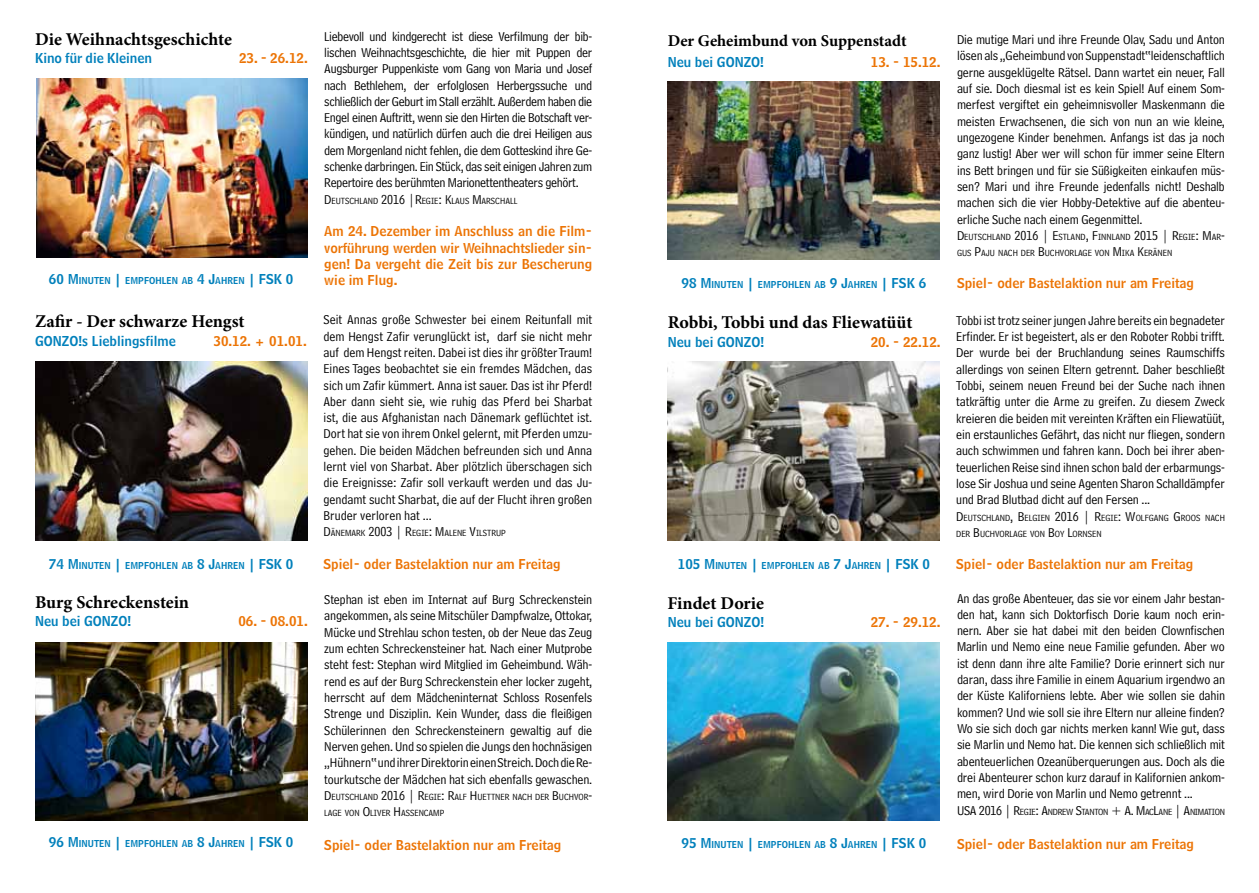
<style>
.page{position:relative;width:1259px;height:893px;background:#fff}
.page>*{position:absolute;margin:0;border:0;box-sizing:border-box;transform-origin:0 0}
.t1{font:700 18px "Minion Pro";color:#000}
.t2{font:700 16.5px "Minion Pro";letter-spacing:-.005em;color:#000}
.t3{font:13.5px/16.4px "Bell Centennial Address";letter-spacing:-.01em;color:#000;text-align:justify}
.t4{font:13.5px/16.4px "Bell Centennial Name And Number";color:#ec7405;text-align:justify}
.t5{font:13.5px "Bell Centennial Name And Number";color:#0080bb}
.t6{font:9.45px/16.4px "Bell Centennial Address";color:#000}
.t7{font:9.45px "Bell Centennial Name And Number";color:#0080bb}
.t8{font:9.45px "Bell Centennial Address";letter-spacing:-.03em;color:#000}
.s1{font-size:13.5px}
</style>
<div class="page">
<img style="left:35px;top:642px;width:272px;height:179px">
<img style="left:35px;top:361px;width:272px;height:179px">
<img style="left:36px;top:79px;width:272px;height:178px">
<img style="left:668px;top:81px;width:272px;height:179px">
<img style="left:668px;top:643px;width:272px;height:177px">
<img style="left:668px;top:362px;width:272px;height:179px">
<h1 class="t1" style="left:35px;top:27px;width:198px">Die Weihnachtsgeschichte</h1>
<p class="t5" style="left:35px;top:49px;width:118px">Kino für die Kleinen</p>
<p class="t4" style="left:239px;top:49px;width:70px">23. - 26.12.</p>
<p class="t7" style="left:49px;top:274px;width:246px"><span class="s1">60 M</span>INUTEN <span class="s1">|</span> EM PFOHLEN AB <span class="s1">4 J</span>AHREN <span class="s1">| FSK 0</span></p>
<p class="t3" style="left:324px;top:28px;width:269px">Liebevoll und kindgerecht ist diese Verfilmung der bib&shy;lischen Weihnachtsgeschichte, die hier mit Puppen der Augsburger Puppenkiste vom Gang von Maria und Josef nach Bethlehem, der erfolglosen Herbergssuche und schließlich der Geburt im Stall erzählt. Außerdem haben die Engel einen Auftritt, wenn sie den Hirten die Botschaft ver&shy;kündigen, und natürlich dürfen auch die drei Heiligen aus dem Morgenland nicht fehlen, die dem Gotteskind ihre Ge&shy;schenke darbringen. Ein Stück, das seit einigen Jahren zum Repertoire des berühmten Marionettentheaters gehört.</p>
<p class="t6" style="left:324px;top:192px;width:195px"><span class="s1">D</span> EUTSCHLAND <span class="s1">2016 |R</span>EGIE<span class="s1">: K</span>LAUS <span class="s1">M</span>ARSCHALL</p>
<p class="t4" style="left:324px;top:223px;width:269px">Am 24. Dezember im Anschluss an die Film&shy;vorführung werden wir Weihnachtslieder sin&shy;gen! Da vergeht die Zeit bis zur Bescherung wie im Flug.</p>
<p class="t2" style="left:668px;top:29px;width:240px">Der Geheimbund von Suppenstadt</p>
<p class="t5" style="left:668px;top:53px;width:98px">Neu bei GONZO!</p>
<p class="t4" style="left:871px;top:54px;width:71px">13. - 15.12.</p>
<p class="t7" style="left:681px;top:279px;width:246px"><span class="s1">98 M</span>INUTEN <span class="s1">|</span> EM PFOHLEN AB <span class="s1">9 J</span>AHREN <span class="s1">| FSK 6</span></p>
<p class="t3" style="left:957px;top:32px;width:269px">Die mutige Mari und ihre Freunde Olav, Sadu und Anton lösen als „Geheimbund von Suppenstadt“leidenschaftlich gerne ausgeklügelte Rätsel. Dann wartet ein neuer, Fall auf sie. Doch diesmal ist es kein Spiel! Auf einem Som&shy;merfest vergiftet ein geheimnisvoller Maskenmann die meisten Erwachsenen, die sich von nun an wie kleine, ungezogene Kinder benehmen. Anfangs ist das ja noch ganz lustig! Aber wer will schon für immer seine Eltern ins Bett bringen und für sie Süßigkeiten einkaufen müs&shy;sen? Mari und ihre Freunde jedenfalls nicht! Deshalb machen sich die vier Hobby-Detektive auf die abenteu&shy;erliche Suche nach einem Gegenmittel.</p>
<p class="t6" style="left:957px;top:228px;width:269px"><span class="s1">D</span> EUTSCHLAND <span class="s1">2016 | E</span>STLAND<span class="s1">, F</span>INNLAND <span class="s1">2015 | R</span>EGIE<span class="s1">: M</span>AR<span class="s1">-<br></span>GUS <span class="s1">P</span>AJU NACH DER <span class="s1">B</span>UCHVORLAGE VON <span class="s1">M</span>IKA <span class="s1">K</span>ERÄNEN</p>
<p class="t4" style="left:957px;top:275px;width:238px">Spiel- oder Bastelaktion nur am Freitag</p>
<h1 class="t1" style="left:35px;top:309px;width:211px">Zafir - Der schwarze Hengst</h1>
<p class="t5" style="left:35px;top:333px;width:142px">GONZO!s Lieblingsfilme</p>
<p class="t4" style="left:213px;top:333px;width:95px">30.12. + 01.01.</p>
<p class="t7" style="left:49px;top:559px;width:246px"><span class="s1">74 M</span>INUTEN <span class="s1">|</span> EM PFOHLEN AB <span class="s1">8 J</span>AHREN <span class="s1">| FSK 0</span></p>
<p class="t3" style="left:323px;top:312px;width:270px">Seit Annas große Schwester bei einem Reitunfall mit dem Hengst Zafir verunglückt ist, darf sie nicht mehr auf dem Hengst reiten. Dabei ist dies ihr größter Traum!<br>Eines Tages beobachtet sie ein fremdes Mädchen, das sich um Zafir kümmert. Anna ist sauer. Das ist ihr Pferd!<br>Aber dann sieht sie, wie ruhig das Pferd bei Sharbat ist, die aus Afghanistan nach Dänemark geflüchtet ist.<br>Dort hat sie von ihrem Onkel gelernt, mit Pferden umzu&shy;gehen. Die beiden Mädchen befreunden sich und Anna lernt viel von Sharbat. Aber plötzlich überschagen sich die Ereignisse: Zafir soll verkauft werden und das Ju&shy;gendamt sucht Sharbat, die auf der Flucht ihren großen Bruder verloren hat ...</p>
<p class="t6" style="left:323px;top:525px;width:184px"><span class="s1">D</span>ÄNEMARK <span class="s1">2003 | R</span>EGIE<span class="s1">: M</span>ALENE <span class="s1">V</span>ILSTRUP</p>
<p class="t4" style="left:323px;top:555px;width:238px">Spiel- oder Bastelaktion nur am Freitag</p>
<h1 class="t1" style="left:668px;top:309px;width:246px">Robbi, Tobbi und das Fliewatüüt</h1>
<p class="t5" style="left:668px;top:333px;width:98px">Neu bei GONZO!</p>
<p class="t4" style="left:871px;top:334px;width:71px">20. - 22.12.</p>
<p class="t7" style="left:678px;top:560px;width:254px"><span class="s1">105 M</span>INUTEN <span class="s1">|</span> EM PFOHLEN AB <span class="s1">7 J</span>AHREN <span class="s1">| FSK 0</span></p>
<p class="t3" style="left:956px;top:312px;width:270px">Tobbi ist trotz seiner jungen Jahre bereits ein begnadeter Erfinder. Er ist begeistert, als er den Roboter Robbi trifft.<br>Der wurde bei der Bruchlandung seines Raumschiffs allerdings von seinen Eltern getrennt. Daher beschließt Tobbi, seinem neuen Freund bei der Suche nach ihnen tatkräftig unter die Arme zu greifen. Zu diesem Zweck kreieren die beiden mit vereinten Kräften ein Fliewatüüt, ein erstaunliches Gefährt, das nicht nur fliegen, sondern auch schwimmen und fahren kann. Doch bei ihrer aben&shy;teuerlichen Reise sind ihnen schon bald der erbarmungs&shy;lose Sir Joshua und seine Agenten Sharon Schalldämpfer und Brad Blutbad dicht auf den Fersen ...</p>
<p class="t6" style="left:956px;top:509px;width:270px"><span class="s1">D</span> EUTSCHLAND<span class="s1">, B</span> ELGIEN <span class="s1">2016 | R</span>EGIE<span class="s1">: W</span>OLFGANG <span class="s1">G</span> ROOS NACH<br>DER <span class="s1">B</span>UCHVORLAGE VON <span class="s1">B</span>OY <span class="s1">L</span>ORNSEN</p>
<p class="t4" style="left:956px;top:556px;width:238px">Spiel- oder Bastelaktion nur am Freitag</p>
<h1 class="t1" style="left:35px;top:590px;width:156px">Burg Schreckenstein</h1>
<p class="t5" style="left:35px;top:613px;width:98px">Neu bei GONZO!</p>
<p class="t4" style="left:238px;top:613px;width:71px">06. - 08.01.</p>
<p class="t7" style="left:49px;top:838px;width:246px"><span class="s1">96 M</span>INUTEN <span class="s1">|</span> EM PFOHLEN AB <span class="s1">8 J</span>AHREN <span class="s1">| FSK 0</span></p>
<p class="t3" style="left:324px;top:591px;width:269px">Stephan ist eben im Internat auf Burg Schreckenstein angekommen, als seine Mitschüler Dampfwalze, Ottokar, Mücke und Strehlau schon testen, ob der Neue das Zeug zum echten Schreckensteiner hat. Nach einer Mutprobe steht fest: Stephan wird Mitglied im Geheimbund. Wäh&shy;rend es auf der Burg Schreckenstein eher locker zugeht, herrscht auf dem Mädcheninternat Schloss Rosenfels Strenge und Disziplin. Kein Wunder, dass die fleißigen Schülerinnen den Schreckensteinern gewaltig auf die Nerven gehen. Und so spielen die Jungs den hochnäsigen „Hühnern“ und ihrer Direktorin einen Streich. Doch die Re&shy;tourkutsche der Mädchen hat sich ebenfalls gewaschen.</p>
<p class="t6" style="left:324px;top:788px;width:269px"><span class="s1">D</span>EUTSCHLAND <span class="s1">2016 | R</span>EGIE<span class="s1">: R</span>ALF <span class="s1">H</span> UETTNER NACH DER <span class="s1">B</span> UCHVOR<span class="s1">-<br></span>LAGE VON <span class="s1">O</span>LIVER <span class="s1">H</span> ASSENCAMP</p>
<p class="t4" style="left:324px;top:837px;width:238px">Spiel- oder Bastelaktion nur am Freitag</p>
<h1 class="t1" style="left:667px;top:590px;width:98px">Findet Dorie</h1>
<p class="t5" style="left:668px;top:613px;width:98px">Neu bei GONZO!</p>
<p class="t4" style="left:870px;top:613px;width:71px">27. - 29.12.</p>
<p class="t7" style="left:681px;top:838px;width:246px"><span class="s1">95 M</span>INUTEN <span class="s1">|</span> EM PFOHLEN AB <span class="s1">8 J</span>AHREN <span class="s1">| FSK 0</span></p>
<p class="t3" style="left:957px;top:590px;width:269px">An das große Abenteuer, das sie vor einem Jahr bestan&shy;den hat, kann sich Doktorfisch Dorie kaum noch erin&shy;nern. Aber sie hat dabei mit den beiden Clownfischen Marlin und Nemo eine neue Familie gefunden. Aber wo ist denn dann ihre alte Familie? Dorie erinnert sich nur daran, dass ihre Familie in einem Aquarium irgendwo an der Küste Kaliforniens lebte. Aber wie sollen sie dahin kommen? Und wie soll sie ihre Eltern nur alleine finden?<br>Wo sie sich doch gar nichts merken kann! Wie gut, dass sie Marlin und Nemo hat. Die kennen sich schließlich mit abenteuerlichen Ozeanüberquerungen aus. Doch als die drei Abenteurer schon kurz darauf in Kalifornien ankom&shy;men, wird Dorie von Marlin und Nemo getrennt ...</p>
<p class="t8" style="left:957px;top:806px;width:269px"><span class="s1">USA 2016 | R</span>EGIE<span class="s1">: A</span>NDREW <span class="s1">S</span>TANTON <span class="s1">+ A. M</span>AC<span class="s1">L</span>ANE <span class="s1">| A</span>NIMATION</p>
<p class="t4" style="left:957px;top:835px;width:238px">Spiel- oder Bastelaktion nur am Freitag</p>
</div>
